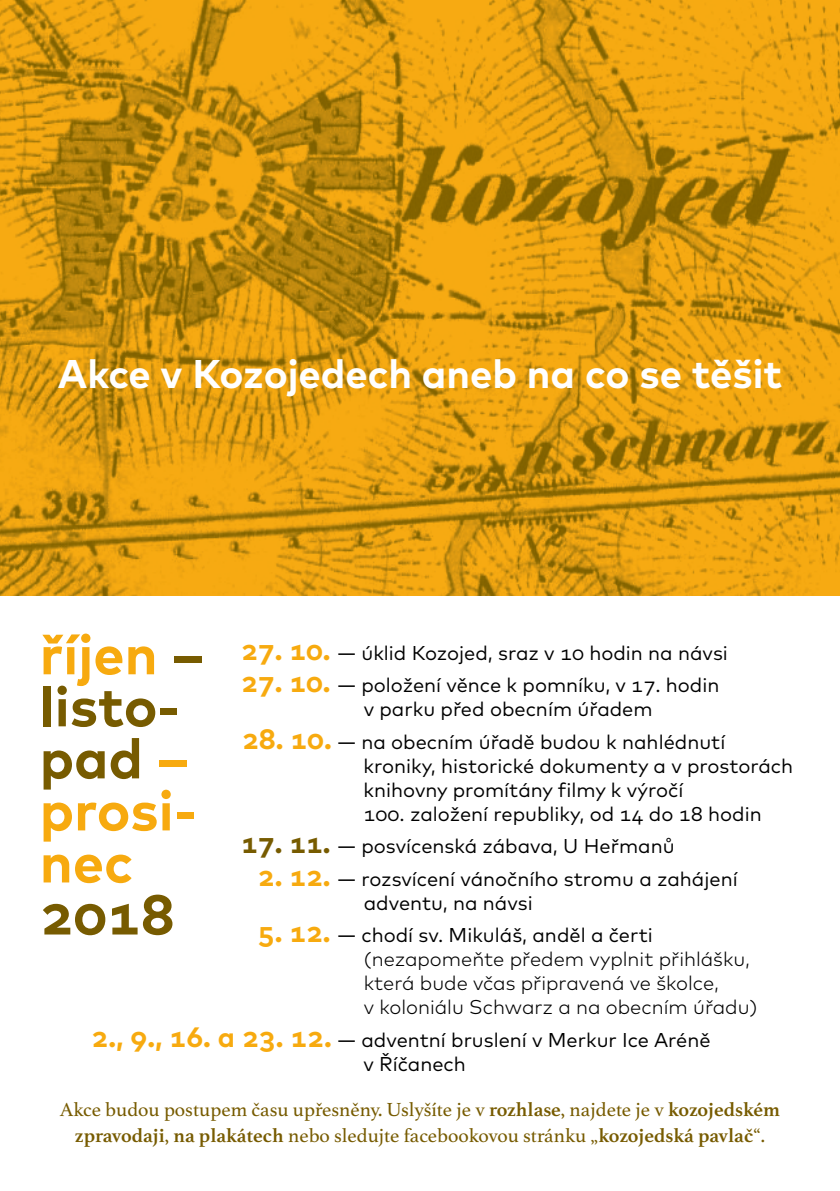
<style>
.page{position:relative;width:840px;height:1191px;background:#fff}
.page>*{position:absolute;margin:0;border:0;box-sizing:border-box;transform-origin:0 0}
.t1{font:700 56px/52px "Mark Pro";color:#f7aa0f}
.t2{font:700 56px "Mark Pro";color:#775b00}
.t3{font:700 40px "Mark Pro";color:#fff}
.t4{font:20px/24px "Mark Pro";color:#000}
.t5{font:20px/26px "Athelas";color:#775b00;text-align:center}
.t6{font:300 20px/24px "Mark Pro";color:#000}
.s1{color:#775b00}
.s2{font-weight:700;font-size:28px;color:#f7aa0f}
.s3{font-size:22px}
.s4{font-weight:700;font-size:28px;color:#775b00}
.s5{font-weight:400;font-size:22px}
.s6{font-weight:400}
.s7{font-weight:700}
</style>
<div class="page">
<img style="left:0;top:0;width:839px;height:595px">
<h2 class="t3" style="left:58px;top:344px;width:725px">Akce v Kozojedech aneb na co se těšit</h2>
<h1 class="t1" style="left:40px;top:623px;width:166px">říjen <span class="s1">– listo&shy;pad</span> – prosi&shy;nec</h1>
<h1 class="t2" style="left:40px;top:872px;width:136px">2018</h1>
<p class="t4" style="left:241px;top:639px;width:488px"><span class="s2">27. 10.</span> <span class="s3">—</span> úklid Kozojed, sraz v 10 hodin na návsi</p>
<p class="t4" style="left:363px;top:671px;width:357px;text-indent:-123px"><span class="s2">27. 10.</span> <span class="s3">—</span> položení věnce k pomníku, v 17. hodin v parku před obecním úřadem</p>
<p class="t4" style="left:363px;top:728px;width:431px;text-indent:-121px"><span class="s2">28. 10.</span> <span class="s3">—</span> na obecním úřadě budou k nahlédnutí kroniky, historické dokumenty a v prostorách knihovny promítány filmy k výročí<br>100. založení republiky, od 14 do 18 hodin</p>
<p class="t4" style="left:241px;top:832px;width:435px"><span class="s4">17. 11.</span> <span class="s3">—</span> posvícenská zábava, U Heřmanů</p>
<p class="t4" style="left:363px;top:865px;width:375px;text-indent:-106px"><span class="s2">2. 12.</span> <span class="s3">—</span> rozsvícení vánočního stromu a zahájení adventu, na návsi</p>
<p class="t6" style="left:363px;top:921px;width:395px;text-indent:-106px"><span class="s2">5. 12.</span> <span class="s5">—</span> <span class="s6">chodí sv. Mikuláš, anděl a čerti </span>(nezapomeňte předem vyplnit přihlášku, která bude včas připravená ve školce,<br>v koloniálu Schwarz a na obecním úřadu)</p>
<p class="t4" style="left:363px;top:1026px;width:348px;text-indent:-272px"><span class="s2">2., 9., 16. a 23. 12.</span> <span class="s3">—</span> adventní bruslení v Merkur Ice Aréně v Říčanech</p>
<p class="t5" style="left:60px;top:1097px;width:721px">Akce budou postupem času upřesněny. Uslyšíte je v <span class="s7">rozhlase</span>, najdete je v <span class="s7">kozojedském zpravodaji</span>, <span class="s7">na plakátech</span> nebo sledujte facebookovou stránku „<span class="s7">kozojedská pavlač</span>“.</p>
</div>
